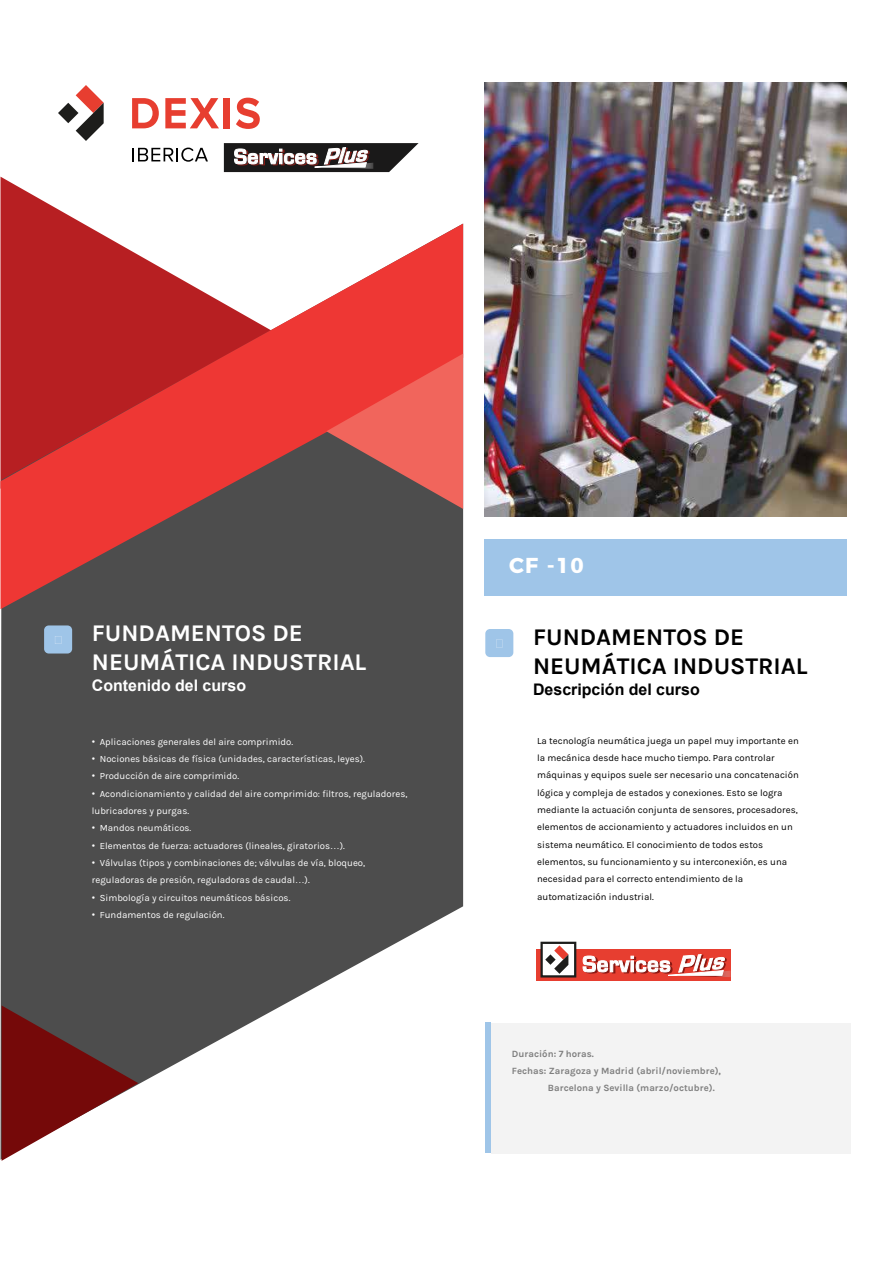
<style>
.page{position:relative;width:893px;height:1263px;background:#fff}
.page>*{position:absolute;margin:0;border:0;box-sizing:border-box;transform-origin:0 0}
.t1{font:700 23.85px/28.7px "Karla";color:#000}
.t2{font:700 23.85px/28.7px "Karla";color:#fff}
.t3{font:700 21.6px "Montserrat";color:#fff}
.t4{font:700 15.9px "Arial";color:#000}
.t5{font:700 15.9px "Arial";color:#fff}
.t6{font:9.6px/17.4px "Karla";color:#000}
.t7{font:9.6px/17.4px "Karla";color:#fff}
.t8{font:700 9.6px "Karla";color:#7f7f7f}
.s1{font-family:"Arial"}
</style>
<div class="page">
<svg style="left:1px;top:177px;width:83px;height:47px"></svg>
<svg style="left:1px;top:609px;width:462px;height:551px;fill:#4d4d4d"></svg>
<div style="left:485px;top:539px;width:362px;height:57px;background:#9fc5e8"></div>
<svg style="left:1px;top:224px;width:462px;height:385px;background:#b6504f"></svg>
<svg style="left:326px;top:354px;width:137px;height:155px;background:#c6534e"></svg>
<svg style="left:2px;top:1005px;width:136px;height:156px"></svg>
<svg style="left:485px;top:629px;width:28px;height:28px"></svg>
<img style="left:485px;top:83px;width:361px;height:434px">
<div style="left:86px;top:616px;width:319px;height:117px;background:#4d4d4d"></div>
<div style="left:86px;top:733px;width:334px;height:227px;background:#4d4d4d"></div>
<svg style="left:44px;top:625px;width:28px;height:28px"></svg>
<div style="left:491px;top:1023px;width:359px;height:131px;background:#f2f2f2"></div>
<div style="left:485px;top:1022px;width:6px;height:131px;background:#9fc5e8"></div>
<div style="left:537px;top:949px;width:194px;height:32px;background:#e73e30"></div>
<div style="left:540px;top:942px;width:36px;height:35px;background:#fff;border:2px solid #1d1d1b"></div>
<svg style="left:583px;top:954px;width:148px;height:23px"></svg>
<svg style="left:545px;top:945px;width:23px;height:29px"></svg>
<svg style="left:224px;top:143px;width:195px;height:29px"></svg>
<svg style="left:132px;top:98px;width:27px;height:30px"></svg>
<svg style="left:165px;top:98px;width:54px;height:30px"></svg>
<div style="left:224px;top:98px;width:6px;height:30px;background:#e73e30"></div>
<svg style="left:236px;top:98px;width:24px;height:31px"></svg>
<svg style="left:133px;top:148px;width:75px;height:14px"></svg>
<svg style="left:58px;top:85px;width:46px;height:56px"></svg>
<h1 class="t2" style="left:92px;top:619px;width:276px">FUNDAMENTOS DE<br>NEUMÁTICA INDUSTRIAL</h1>
<h3 class="t5" style="left:92px;top:675px;width:156px">Contenido del curso</h3>
<p class="t7" style="left:92px;top:733px;width:203px"><span class="s1">•</span> Aplicaciones generales del aire comprimido.</p>
<p class="t7" style="left:92px;top:750px;width:275px"><span class="s1">•</span> Nociones básicas de física (unidades, características, leyes).</p>
<p class="t7" style="left:92px;top:767px;width:149px"><span class="s1">•</span> Producción de aire comprimido.</p>
<p class="t7" style="left:92px;top:785px;width:317px"><span class="s1">•</span> Acondicionamiento y calidad del aire comprimido: filtros, reguladores, lubricadores y purgas.</p>
<p class="t7" style="left:92px;top:819px;width:101px"><span class="s1">•</span> Mandos neumáticos.</p>
<p class="t7" style="left:92px;top:837px;width:254px"><span class="s1">•</span> Elementos de fuerza: actuadores (lineales, giratorios<span class="s1">…</span>).</p>
<p class="t7" style="left:92px;top:854px;width:275px"><span class="s1">•</span> Válvulas (tipos y combinaciones de; válvulas de vía, bloqueo, reguladoras de presión, reguladoras de caudal<span class="s1">…</span>).</p>
<p class="t7" style="left:92px;top:889px;width:200px"><span class="s1">•</span> Simbología y circuitos neumáticos básicos.</p>
<p class="t7" style="left:92px;top:906px;width:134px"><span class="s1">•</span> Fundamentos de regulación.</p>
<h2 class="t3" style="left:509px;top:548px;width:76px">CF -10</h2>
<h1 class="t1" style="left:533px;top:623px;width:276px">FUNDAMENTOS DE<br>NEUMÁTICA INDUSTRIAL</h1>
<h3 class="t4" style="left:533px;top:679px;width:168px">Descripción del curso</h3>
<p class="t6" style="left:537px;top:732px;width:263px">La tecnología neumática juega un papel muy importante en la mecánica desde hace mucho tiempo. Para controlar máquinas y equipos suele ser necesario una concatenación lógica y compleja de estados y conexiones. Esto se logra mediante la actuación conjunta de sensores, procesadores, elementos de accionamiento y actuadores incluidos en un sistema neumático. El conocimiento de todos estos elementos, su funcionamiento y su interconexión, es una necesidad para el correcto entendimiento de la automatización industrial.</p>
<p class="t8" style="left:512px;top:1048px;width:83px">Duración: 7 horas.</p>
<p class="t8" style="left:512px;top:1065px;width:211px">Fechas: Zaragoza y Madrid (abril/noviembre),</p>
<p class="t8" style="left:548px;top:1082px;width:168px">Barcelona y Sevilla (marzo/octubre).</p>
</div>
